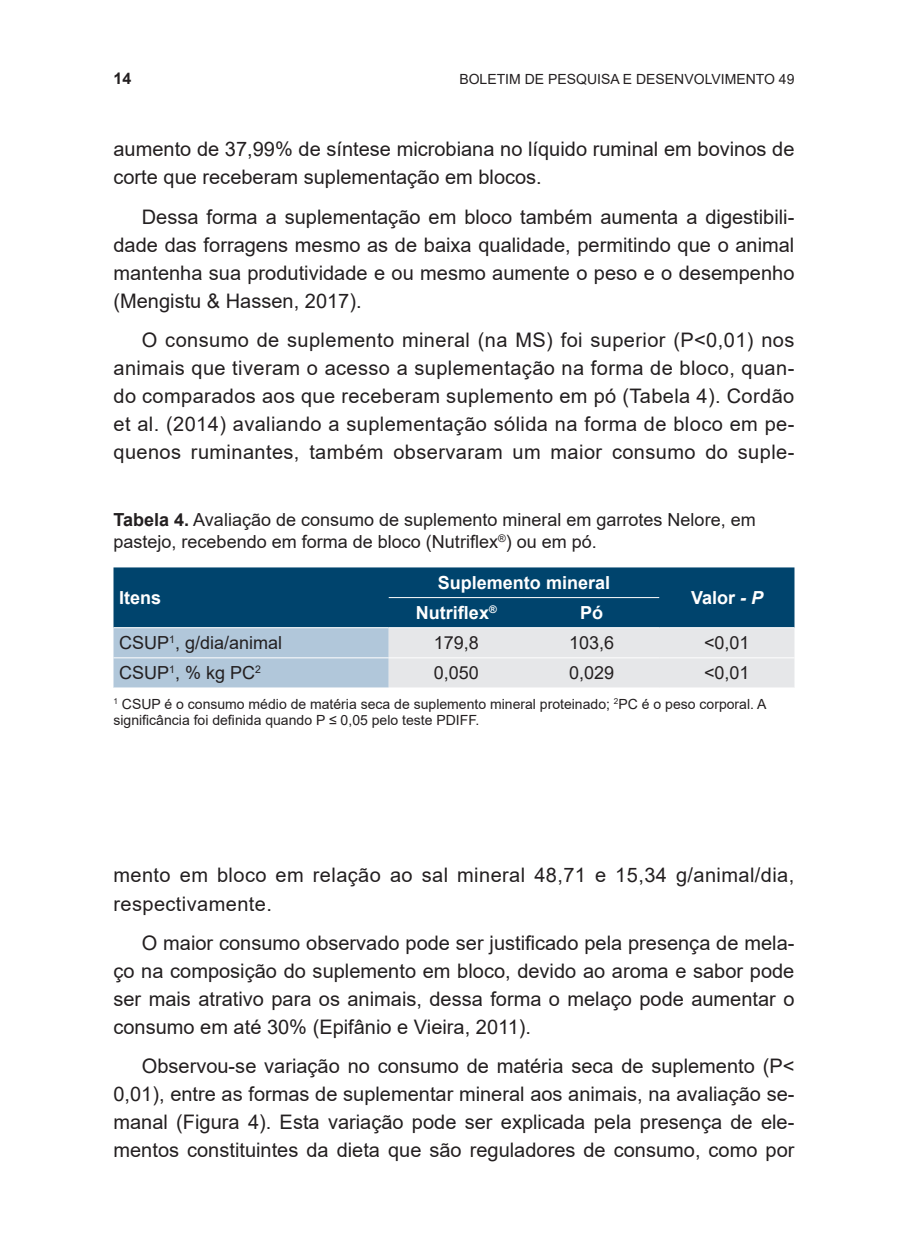
<style>
.page{position:relative;width:908px;height:1248px;background:#fff}
.page>*{position:absolute;margin:0;border:0;box-sizing:border-box;transform-origin:0 0}
.MIOLO{font:20px/28px "Arial";color:#231f20;text-align:justify}
.MIOLO-2{font:20px/28px "Arial";letter-spacing:.02em;color:#231f20}
.TABELA_TITULO{font:18px/21.6px "Arial";color:#231f20}
.TABELA_MIOLO{font:18px "Arial";color:#231f20}
.TABELA_CABECA_ESQUER{font:700 18px "Arial";color:#fff}
.TABELA_CABECA{font:700 18px "Arial";color:#fff}
.t1{font:700 16px "Arial";color:#231f20}
.TABELA_FONTE{font:14px/16.8px "Arial";color:#231f20}
.s1{font-weight:700}
.s2{font-style:italic}
</style>
<div class="page">
<svg style="left:113px;top:567px;width:681px;height:120px;background:#688fa7"></svg>
<hr style="left:113px;top:657px;width:275px;height:1px;background:#fff">
<hr style="left:388px;top:657px;width:135px;height:1px;background:#fff">
<hr style="left:523px;top:657px;width:136px;height:1px;background:#fff">
<hr style="left:659px;top:657px;width:135px;height:1px;background:#fff">
<hr style="left:388px;top:627px;width:135px;height:1px;background:#fff">
<hr style="left:523px;top:627px;width:136px;height:1px;background:#fff">
<hr style="left:388px;top:597px;width:135px;height:1px;background:#fff">
<hr style="left:523px;top:597px;width:136px;height:1px;background:#fff">
<hr style="left:113px;top:627px;width:275px;height:1px;background:#fff">
<hr style="left:659px;top:627px;width:135px;height:1px;background:#fff">
<p class="t1" style="left:113px;top:67px;width:19px">14</p>
<p class="TABELA_FONTE" style="left:459px;top:70px;width:336px">BOLETIM DE PESQUISA E DESENVOLVIMENTO 49</p>
<p class="MIOLO" style="left:113px;top:135px;width:682px">aumento de 37,99% de síntese microbiana no líquido ruminal em bovinos de corte que receberam suplementação em blocos.</p>
<p class="MIOLO" style="left:113px;top:202px;width:682px;text-indent:28px">Dessa forma a suplementação em bloco também aumenta a digestibili&shy;dade das forragens mesmo as de baixa qualidade, permitindo que o animal mantenha sua produtividade e ou mesmo aumente o peso e o desempenho (Mengistu &amp; Hassen, 2017).</p>
<p class="MIOLO" style="left:113px;top:326px;width:682px;text-indent:28px">O consumo de suplemento mineral (na MS) foi superior (P&lt;0,01) nos animais que tiveram o acesso a suplementação na forma de bloco, quan&shy;do comparados aos que receberam suplemento em pó (Tabela 4). Cordão et al. (2014) avaliando a suplementação sólida na forma de bloco em pe&shy;quenos ruminantes, também observaram um maior consumo do suple-</p>
<p class="TABELA_TITULO" style="left:113px;top:509px;width:643px"><span class="s1">Tabela 4.</span> Avaliação de consumo de suplemento mineral em garrotes Nelore, em pastejo, recebendo em forma de bloco (Nutriflex<sup>®</sup>) ou em pó.</p>
<p class="TABELA_CABECA_ESQUER" style="left:119px;top:585px;width:44px">Itens</p>
<p class="TABELA_CABECA_ESQUER" style="left:437px;top:570px;width:174px">Suplemento mineral</p>
<p class="TABELA_CABECA_ESQUER" style="left:690px;top:585px;width:74px">Valor <span class="s2">- P</span></p>
<p class="TABELA_CABECA" style="left:416px;top:600px;width:82px">Nutriflex<sup>®</sup></p>
<p class="TABELA_CABECA" style="left:580px;top:600px;width:25px">Pó</p>
<p class="TABELA_MIOLO" style="left:119px;top:630px;width:164px">CSUP<sup>1</sup>, g/dia/animal</p>
<p class="TABELA_MIOLO" style="left:433px;top:630px;width:47px">179,8</p>
<p class="TABELA_MIOLO" style="left:569px;top:630px;width:47px">103,6</p>
<p class="TABELA_MIOLO" style="left:703px;top:630px;width:47px">&lt;0,01</p>
<p class="TABELA_MIOLO" style="left:119px;top:660px;width:143px">CSUP<sup>1</sup>, % kg PC<sup>2</sup></p>
<p class="TABELA_MIOLO" style="left:433px;top:660px;width:47px">0,050</p>
<p class="TABELA_MIOLO" style="left:569px;top:660px;width:47px">0,029</p>
<p class="TABELA_MIOLO" style="left:703px;top:660px;width:47px">&lt;0,01</p>
<p class="TABELA_FONTE" style="left:113px;top:695px;width:654px"><sup>1</sup> CSUP é o consumo médio de matéria seca de suplemento mineral proteinado; <sup>2</sup>PC é o peso corporal. A significância foi definida quando P ≤ 0,05 pelo teste PDIFF.</p>
<p class="MIOLO-2" style="left:113px;top:861px;width:682px">mento em bloco em relação ao sal mineral 48,71 e 15,34 g/animal/dia, respectivamente.</p>
<p class="MIOLO" style="left:113px;top:928px;width:682px;text-indent:28px">O maior consumo observado pode ser justificado pela presença de mela&shy;ço na composição do suplemento em bloco, devido ao aroma e sabor pode ser mais atrativo para os animais, dessa forma o melaço pode aumentar o consumo em até 30% (Epifânio e Vieira, 2011).</p>
<p class="MIOLO" style="left:113px;top:1051px;width:682px;text-indent:28px">Observou-se variação no consumo de matéria seca de suplemento (P&lt; 0,01), entre as formas de suplementar mineral aos animais, na avaliação se&shy;manal (Figura 4). Esta variação pode ser explicada pela presença de ele&shy;mentos constituintes da dieta que são reguladores de consumo, como por</p>
</div>
